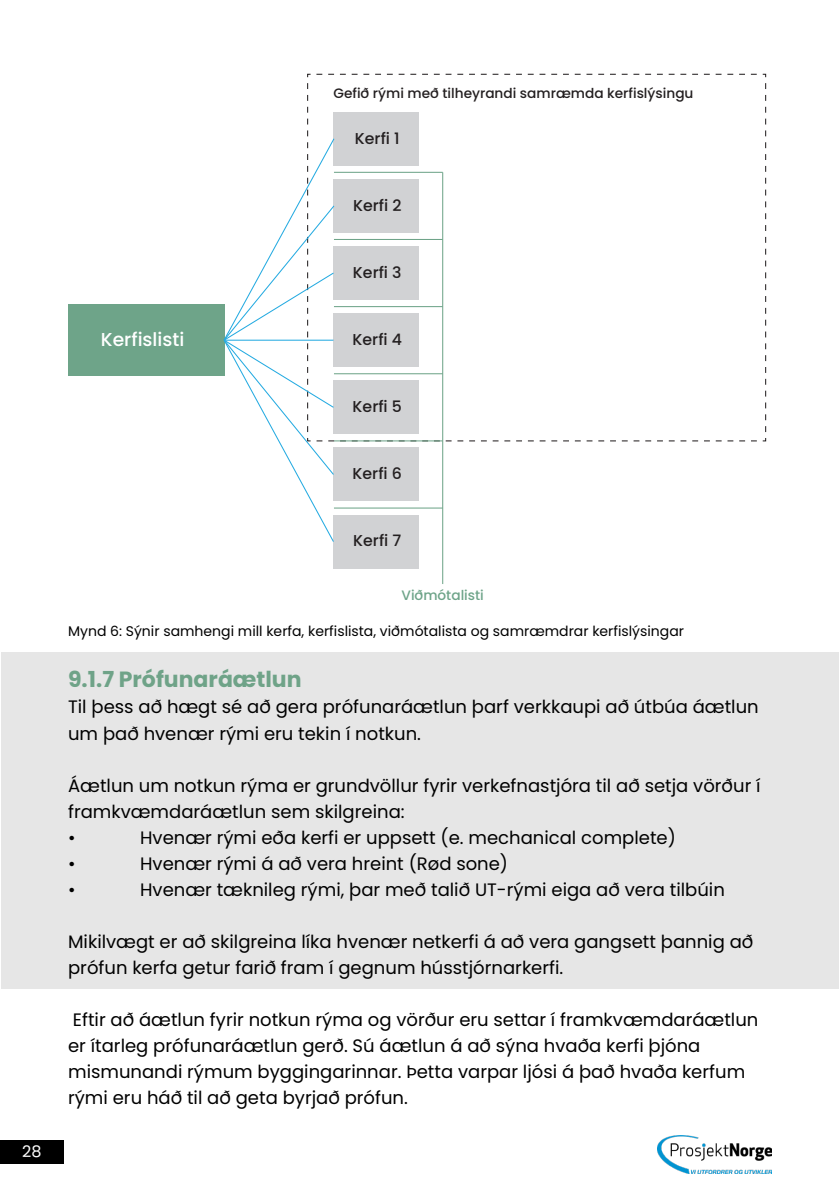
<style>
.page{position:relative;width:840px;height:1191px;background:#fff}
.page>*{position:absolute;margin:0;border:0;box-sizing:border-box;transform-origin:0 0}
.t1{font:700 22px "Poppins";color:#6fa388}
.t2{font:500 18.6px "Poppins";color:#fff}
.t3{font:18px/26px "Poppins";color:#000}
.t4{font:16px "Poppins";color:#fff}
.t5{font:500 15.8px "Poppins";color:#231f20}
.t6{font:14px "Poppins";color:#000}
.t7{font:500 13.6px "Poppins";color:#231f20}
.t8{font:500 13.6px "Poppins";color:#6ea489}
</style>
<div class="page">
<div style="left:0;top:1140px;width:63px;height:23px;background:#000"></div>
<img style="left:657px;top:1135px;width:114px;height:38px">
<div style="left:1px;top:652px;width:837px;height:336px;background:#e6e6e6"></div>
<div style="left:68px;top:304px;width:156px;height:72px;background:#6ea489"></div>
<div style="left:333px;top:515px;width:85px;height:53px;background:#d1d2d4"></div>
<hr style="left:442px;top:172px;width:1px;height:412px;background:#6ea489">
<svg style="left:223px;top:73px;width:543px;height:470px"></svg>
<p class="t4" style="left:22px;top:1141px;width:21px">28</p>
<p class="t7" style="left:333px;top:85px;width:361px">Gefið rými með tilheyrandi samræmda kerfislýsingu</p>
<p class="t5" style="left:355px;top:129px;width:46px">Kerfi 1</p>
<p class="t5" style="left:353px;top:196px;width:50px">Kerfi 2</p>
<p class="t2" style="left:101px;top:329px;width:85px">Kerfislisti</p>
<p class="t5" style="left:353px;top:263px;width:50px">Kerfi 3</p>
<p class="t5" style="left:352px;top:330px;width:51px">Kerfi 4</p>
<p class="t5" style="left:352px;top:397px;width:51px">Kerfi 5</p>
<p class="t5" style="left:352px;top:464px;width:51px">Kerfi 6</p>
<p class="t5" style="left:353px;top:532px;width:50px">Kerfi 7</p>
<p class="t8" style="left:401px;top:587px;width:84px">Viðmótalisti</p>
<p class="t6" style="left:68px;top:622px;width:617px">Mynd 6: Sýnir samhengi mill kerfa, kerfislista, viðmótalista og samræmdrar kerfislýsingar</p>
<p class="t1" style="left:68px;top:667px;width:235px">9.1.7 Prófunaráætlun</p>
<p class="t3" style="left:68px;top:694px;width:691px">Til þess að hægt sé að gera prófunaráætlun þarf verkkaupi að útbúa áætlun um það hvenær rými eru tekin í notkun.</p>
<p class="t3" style="left:68px;top:772px;width:693px">Áætlun um notkun rýma er grundvöllur fyrir verkefnastjóra til að setja vörður í framkvæmdaráætlun sem skilgreina:<br>•</p>
<p class="t3" style="left:140px;top:824px;width:537px">Hvenær rými eða kerfi er uppsett (e. mechanical complete)</p>
<p class="t3" style="left:68px;top:850px;width:9px">•</p>
<p class="t3" style="left:140px;top:850px;width:369px">Hvenær rými á að vera hreint (Rød sone)</p>
<p class="t3" style="left:68px;top:876px;width:9px">•</p>
<p class="t3" style="left:140px;top:876px;width:586px">Hvenær tæknileg rými, þar með talið UT-rými eiga að vera tilbúin</p>
<p class="t3" style="left:68px;top:928px;width:686px">Mikilvægt er að skilgreina líka hvenær netkerfi á að vera gangsett þannig að prófun kerfa getur farið fram í gegnum hússtjórnarkerfi.</p>
<p class="t3" style="left:68px;top:1006px;width:691px">Eftir að áætlun fyrir notkun rýma og vörður eru settar í framkvæmdaráætlun er ítarleg prófunaráætlun gerð. Sú áætlun á að sýna hvaða kerfi þjóna mismunandi rýmum byggingarinnar. Þetta varpar ljósi á það hvaða kerfum rými eru háð til að geta byrjað prófun.</p>
</div>
